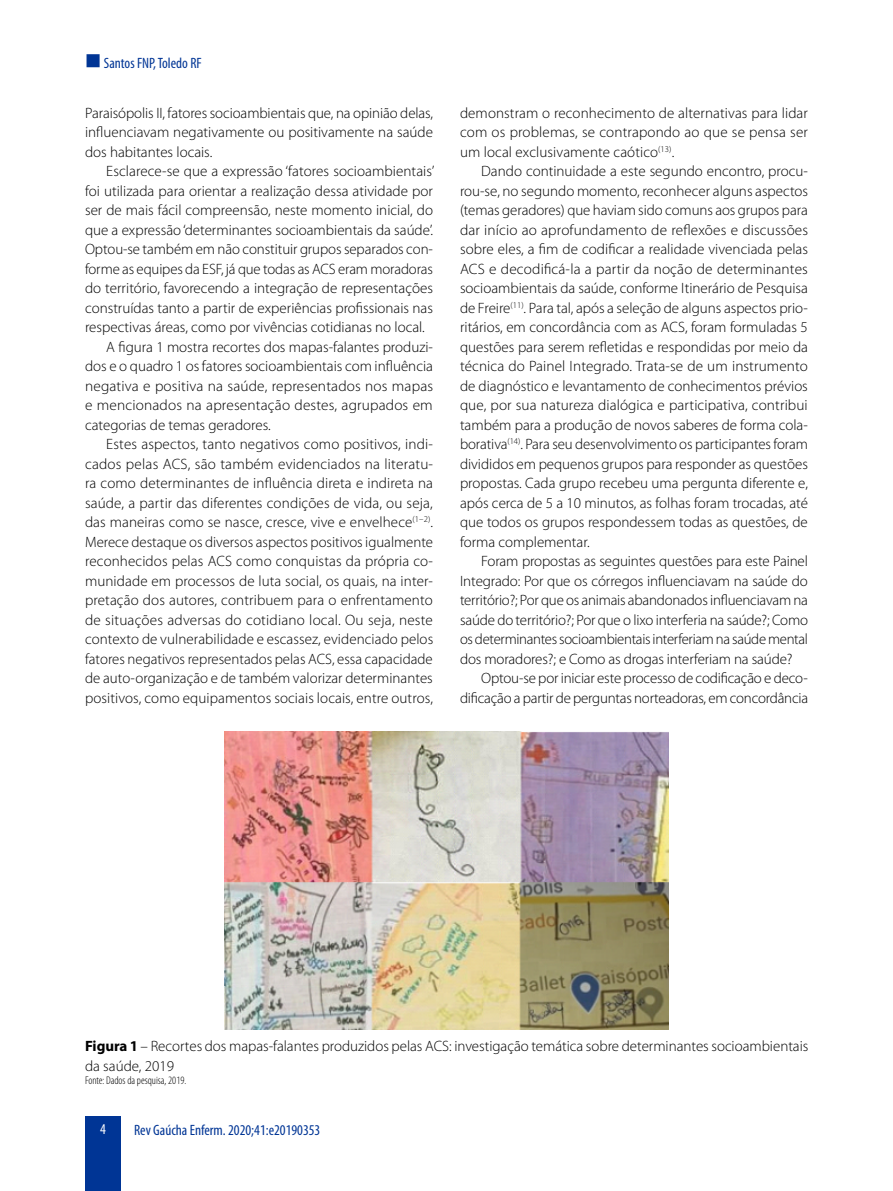
<style>
.page{position:relative;width:893px;height:1191px;background:#fff}
.page>*{position:absolute;margin:0;border:0;box-sizing:border-box;transform-origin:0 0}
.MIOLO-PT{font:300 15px/19.5px "Myriad Pro";color:#000;text-align:justify}
.Titulo_quadro_figura{font:300 15px/19.5px "Myriad Pro";color:#000}
.t1{font:condensed 15px "Myriad Pro";color:#003595}
.t2{font:condensed 15px "Myriad Pro";color:#fff}
.Fonte_quadro_figura{font:300 condensed 11.25px "Myriad Pro";color:#000}
.s1{font-weight:700}
</style>
<div class="page">
<div style="left:85px;top:1116px;width:36px;height:75px;background:#003595"></div>
<img style="left:224px;top:731px;width:445px;height:299px">
<p class="t1" style="left:104px;top:54px;width:99px">Santos FNP, Toledo RF</p>
<p class="MIOLO-PT" style="left:85px;top:103px;width:350px">Paraisópolis II, fatores socioambientais que, na opinião delas, influenciavam negativamente ou positivamente na saúde dos habitantes locais.</p>
<p class="MIOLO-PT" style="left:85px;top:161px;width:351px;text-indent:21px">Esclarece-se que a expressão ‘fatores socioambientais’ foi utilizada para orientar a realização dessa atividade por ser de mais fácil compreensão, neste momento inicial, do que a expressão ‘determinantes socioambientais da saúde’.<br>Optou-se também em não constituir grupos separados con&shy;forme as equipes da ESF, já que todas as ACS eram moradoras do território, favorecendo a integração de representações construídas tanto a partir de experiências profissionais nas respectivas áreas, como por vivências cotidianas no local.</p>
<p class="MIOLO-PT" style="left:85px;top:337px;width:350px;text-indent:21px">A figura 1 mostra recortes dos mapas-falantes produzi&shy;dos e o quadro 1 os fatores socioambientais com influência negativa e positiva na saúde, representados nos mapas e mencionados na apresentação destes, agrupados em categorias de temas geradores.</p>
<p class="MIOLO-PT" style="left:85px;top:434px;width:350px;text-indent:21px">Estes aspectos, tanto negativos como positivos, indi&shy;cados pelas ACS, são também evidenciados na literatu&shy;ra como determinantes de influência direta e indireta na saúde, a partir das diferentes condições de vida, ou seja, das maneiras como se nasce, cresce, vive e envelhece<sup>(1–2)</sup>.<br>Merece destaque os diversos aspectos positivos igualmente reconhecidos pelas ACS como conquistas da própria co&shy;munidade em processos de luta social, os quais, na inter&shy;pretação dos autores, contribuem para o enfrentamento de situações adversas do cotidiano local. Ou seja, neste contexto de vulnerabilidade e escassez, evidenciado pelos fatores negativos representados pelas ACS, essa capacidade de auto-organização e de também valorizar determinantes positivos, como equipamentos sociais locais, entre outros,</p>
<p class="MIOLO-PT" style="left:460px;top:103px;width:349px">demonstram o reconhecimento de alternativas para lidar com os problemas, se contrapondo ao que se pensa ser um local exclusivamente caótico<sup>(13)</sup>.</p>
<p class="MIOLO-PT" style="left:460px;top:161px;width:350px;text-indent:21px">Dando continuidade a este segundo encontro, procu&shy;rou-se, no segundo momento, reconhecer alguns aspectos (temas geradores) que haviam sido comuns aos grupos para dar início ao aprofundamento de reflexões e discussões sobre eles, a fim de codificar a realidade vivenciada pelas ACS e decodificá-la a partir da noção de determinantes socioambientais da saúde, conforme Itinerário de Pesquisa de Freire<sup>(11)</sup>. Para tal, após a seleção de alguns aspectos prio&shy;ritários, em concordância com as ACS, foram formuladas 5 questões para serem refletidas e respondidas por meio da técnica do Painel Integrado. Trata-se de um instrumento de diagnóstico e levantamento de conhecimentos prévios que, por sua natureza dialógica e participativa, contribui também para a produção de novos saberes de forma cola&shy;borativa<sup>(14)</sup>. Para seu desenvolvimento os participantes foram divididos em pequenos grupos para responder as questões propostas. Cada grupo recebeu uma pergunta diferente e, após cerca de 5 a 10 minutos, as folhas foram trocadas, até que todos os grupos respondessem todas as questões, de forma complementar.</p>
<p class="MIOLO-PT" style="left:460px;top:551px;width:350px;text-indent:21px">Foram propostas as seguintes questões para este Painel Integrado: Por que os córregos influenciavam na saúde do território?; Por que os animais abandonados influenciavam na saúde do território?; Por que o lixo interferia na saúde?; Como os determinantes socioambientais interferiam na saúde mental dos moradores?; e Como as drogas interferiam na saúde?</p>
<p class="MIOLO-PT" style="left:460px;top:668px;width:350px;text-align:right">Optou-se por iniciar este processo de codificação e deco&shy;dificação a partir de perguntas norteadoras, em concordância</p>
<p class="Titulo_quadro_figura" style="left:85px;top:1036px;width:725px"><span class="s1">Figura 1</span> – Recortes dos mapas-falantes produzidos pelas ACS: investigação temática sobre determinantes socioambientais da saúde, 2019</p>
<p class="Fonte_quadro_figura" style="left:85px;top:1073px;width:103px">Fonte: Dados da pesquisa, 2019.</p>
<p class="t2" style="left:100px;top:1120px;width:7px">4</p>
<p class="t1" style="left:134px;top:1121px;width:188px">Rev Gaúcha Enferm. 2020;41:e20190353</p>
</div>
